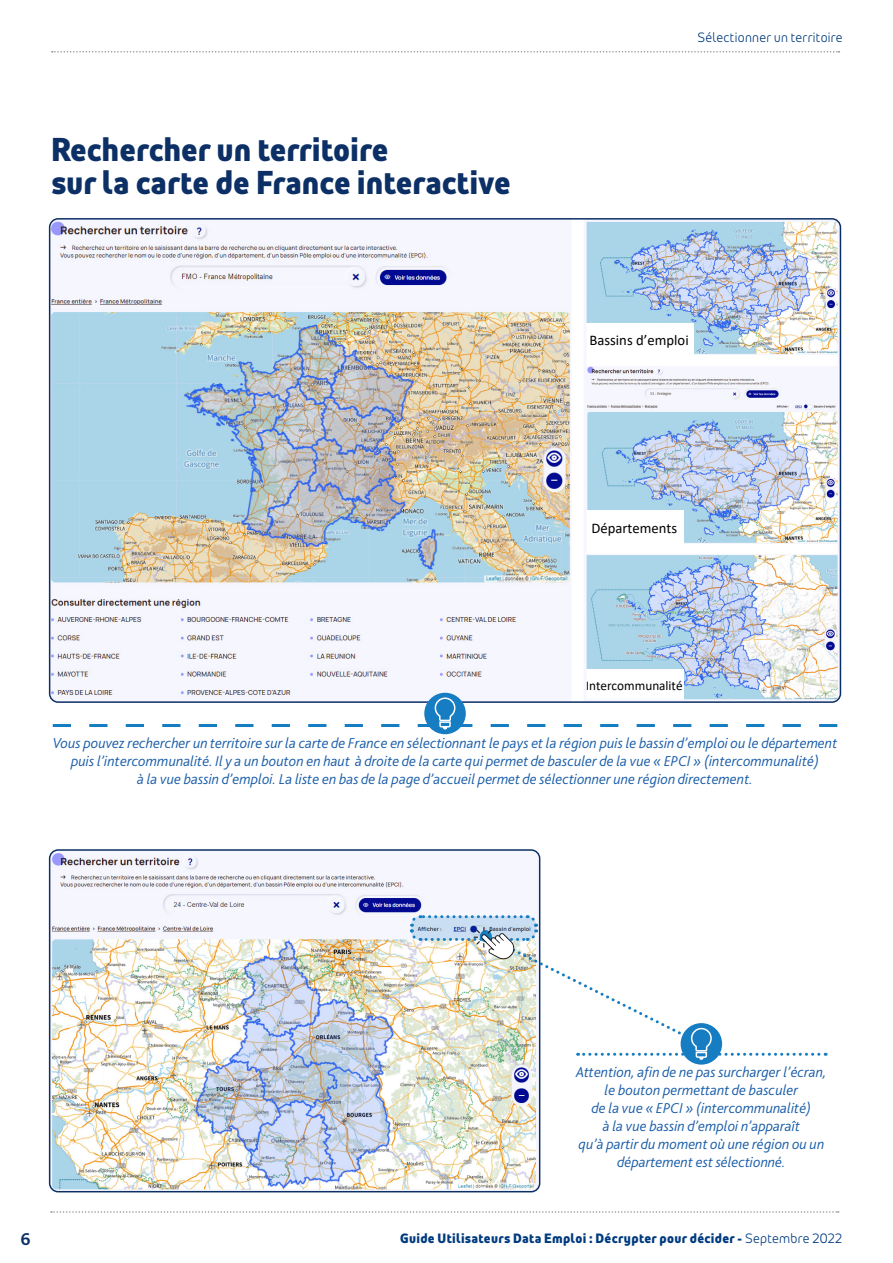
<style>
.page{position:relative;width:893px;height:1263px;background:#fff}
.page>*{position:absolute;margin:0;border:0;box-sizing:border-box;transform-origin:0 0}
.Sous-Titre_1{font:700 33px/33px "Pole Emploi Pro";color:#0c3065}
.t1{font:700 18px "Bliss 2";color:#0c3065}
.t2{font:italic 300 15px/18px "Bliss 2";color:#185ca8;text-align:center}
.t3{font:14.7px "Calibri";color:#000}
.t4{font:700 13.5px "Pole Emploi Pro";letter-spacing:.02em;color:#013b7f}
.t5{font:300 13.5px "Pole Emploi Pro";letter-spacing:.025em;color:#013b7f}
.t6{font:13.35px "Calibri";color:#000}
.s1{font-weight:300}
</style>
<div class="page">
<svg style="left:51px;top:1211px;width:788px;height:2px"></svg>
<img style="left:50px;top:219px;width:521px;height:483px">
<img style="left:586px;top:219px;width:254px;height:483px">
<div style="left:424px;top:693px;width:42px;height:41px;background:#177dc2;border-radius:50%"></div>
<svg style="left:53px;top:697px;width:784px;height:33px"></svg>
<img style="left:50px;top:850px;width:490px;height:342px">
<div style="left:49px;top:849px;width:491px;height:343px;border:2px solid #0c3065;border-radius:9px"></div>
<div style="left:681px;top:1023px;width:41px;height:41px;background:#177dc2;border-radius:50%"></div>
<svg style="left:408px;top:913px;width:418px;height:147px"></svg>
<svg style="left:52px;top:51px;width:787px;height:2px"></svg>
<p class="Sous-Titre_1" style="left:51px;top:130px;width:461px">Rechercher un territoire<br>sur la carte de France interactive</p>
<p class="t5" style="left:697px;top:27px;width:147px">Sélectionner un territoire</p>
<p class="t3" style="left:590px;top:330px;width:101px">Bassins d’emploi</p>
<p class="t3" style="left:591px;top:518px;width:87px">Départements</p>
<p class="t6" style="left:586px;top:676px;width:98px">Intercommunalité</p>
<p class="t2" style="left:53px;top:734px;width:786px">Vous pouvez rechercher un territoire sur la carte de France en sélectionnant le pays et la région puis le bassin d’emploi ou le département puis l’intercommunalité. Il y a un bouton en haut à droite de la carte qui permet de basculer de la vue « EPCI » (intercommunalité)<br>à la vue bassin d’emploi. La liste en bas de la page d’accueil permet de sélectionner une région directement.</p>
<p class="t2" style="left:576px;top:1063px;width:252px">Attention, afin de ne pas surcharger l’écran, le bouton permettant de basculer<br>de la vue « EPCI » (intercommunalité)<br>à la vue bassin d’emploi n’apparaît<br>qu’à partir du moment où une région ou un département est sélectionné.</p>
<p class="t1" style="left:20px;top:1227px;width:12px">6</p>
<p class="t4" style="left:400px;top:1228px;width:443px">Guide Utilisateurs Data Emploi : Décrypter pour décider - <span class="s1">Septembre 2022</span></p>
</div>
